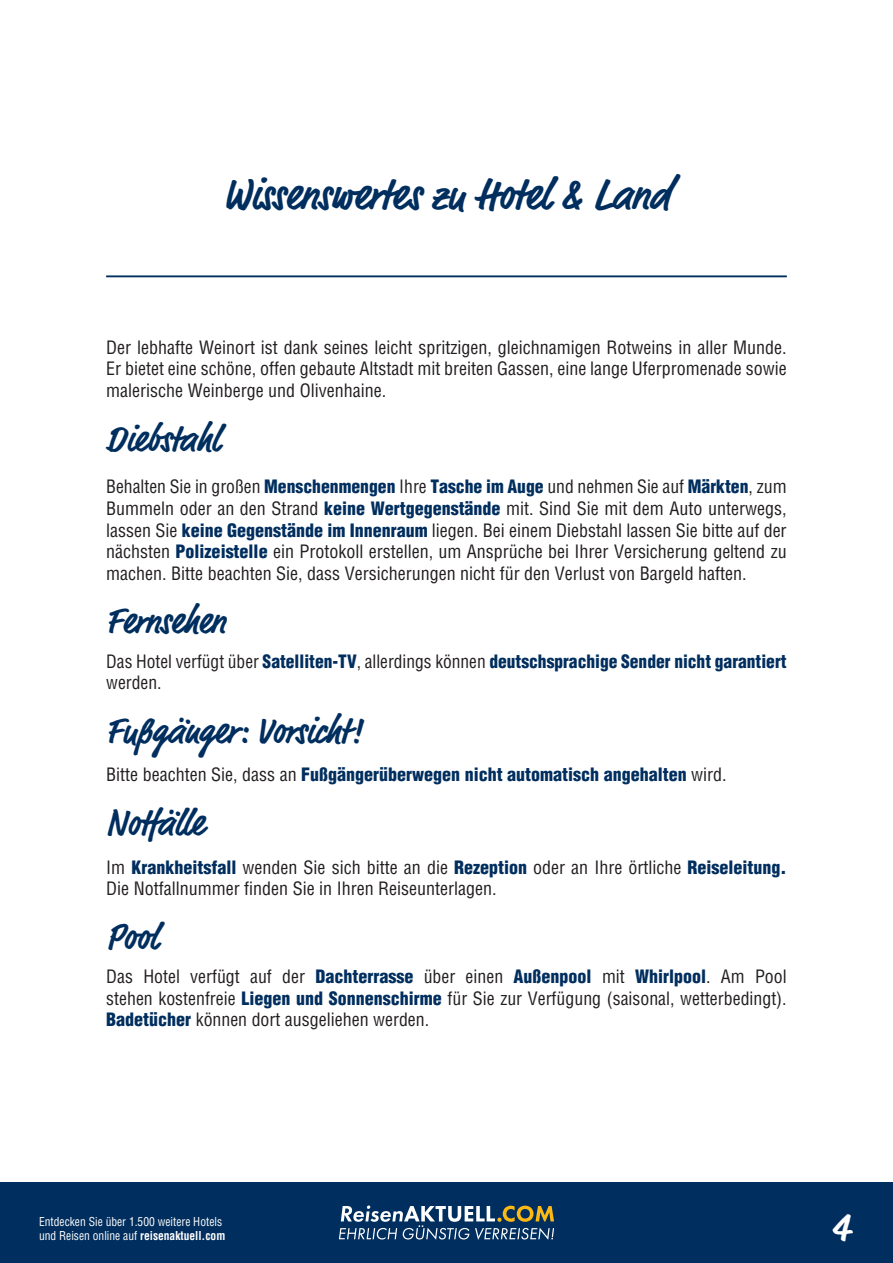
<style>
.page{position:relative;width:893px;height:1263px;background:#fff}
.page>*{position:absolute;margin:0;border:0;box-sizing:border-box;transform-origin:0 0}
.t1{font:700 45px "Market Pro";letter-spacing:-.005em;color:#002e5e;scale:.95 1}
.t2{font:700 42px "Market Pro";color:#fff}
.t3{font:700 37.5px "Market Pro";letter-spacing:-.005em;color:#002e5e;scale:.95 1}
.t4{font:condensed 18px/21.6px "Helvetica LT Std";color:#231f20;text-align:justify}
.t5{font:900 condensed 18px/21.6px "Helvetica LT Std";color:#002e5e}
.t6{font:condensed 12px/14.4px "Helvetica LT Std";color:#fff;scale:.96 1}
.s1{font-weight:900;color:#002e5e}
.s2{font-weight:400;color:#231f20}
.s3{font-weight:700}
</style>
<div class="page">
<div style="left:0;top:1182px;width:893px;height:81px;background:#002e5e"></div>
<svg style="left:339px;top:1205px;width:215px;height:35px"></svg>
<hr style="left:106px;top:276px;width:681px;height:1px;background:#002e5e">
<h1 class="t1" style="left:222px;top:163px;width:473px">Wissenswertes zu Hotel &amp; Land</h1>
<p class="t4" style="left:106px;top:336px;width:682px">Der lebhafte Weinort ist dank seines leicht spritzigen, gleichnamigen Rotweins in aller Munde.<br>Er bietet eine schöne, offen gebaute Altstadt mit breiten Gassen, eine lange Uferpromenade sowie malerische Weinberge und Olivenhaine.</p>
<h3 class="t3" style="left:106px;top:412px;width:120px">Diebstahl</h3>
<p class="t4" style="left:106px;top:476px;width:682px">Behalten Sie in großen <span class="s1">Menschenmengen</span> Ihre <span class="s1">Tasche im Auge</span> und nehmen Sie auf <span class="s1">Märkten</span>, zum Bummeln oder an den Strand <span class="s1">keine Wertgegenstände</span> mit. Sind Sie mit dem Auto unterwegs, lassen Sie <span class="s1">keine Gegenstände im Innenraum</span> liegen. Bei einem Diebstahl lassen Sie bitte auf der nächsten <span class="s1">Polizeistelle</span> ein Protokoll erstellen, um Ansprüche bei Ihrer Versicherung geltend zu machen. Bitte beachten Sie, dass Versicherungen nicht für den Verlust von Bargeld haften.</p>
<h3 class="t3" style="left:106px;top:595px;width:127px">Fernsehen</h3>
<p class="t5" style="left:106px;top:650px;width:682px"><span class="s2">Das Hotel verfügt über</span> Satelliten-TV<span class="s2">, allerdings können</span> deutschsprachige Sender nicht garantiert <span class="s2">werden.</span></p>
<h3 class="t3" style="left:106px;top:704px;width:271px">Fußgänger: Vorsicht!</h3>
<p class="t5" style="left:106px;top:764px;width:622px"><span class="s2">Bitte beachten Sie, dass an</span> Fußgängerüberwegen nicht automatisch angehalten <span class="s2">wird.</span></p>
<h3 class="t3" style="left:106px;top:797px;width:104px">Notfälle</h3>
<p class="t4" style="left:106px;top:856px;width:682px">Im <span class="s1">Krankheitsfall</span> wenden Sie sich bitte an die <span class="s1">Rezeption</span> oder an Ihre örtliche <span class="s1">Reiseleitung.<br></span>Die Notfallnummer finden Sie in Ihren Reiseunterlagen.</p>
<h3 class="t3" style="left:106px;top:910px;width:56px">Pool</h3>
<p class="t4" style="left:106px;top:965px;width:682px">Das Hotel verfügt auf der <span class="s1">Dachterrasse</span> über einen <span class="s1">Außenpool</span> mit <span class="s1">Whirlpool</span>. Am Pool stehen kostenfreie <span class="s1">Liegen und Sonnenschirme</span> für Sie zur Verfügung (saisonal, wetterbedingt).<br><span class="s1">Badetücher</span> können dort ausgeliehen werden.</p>
<p class="t6" style="left:39px;top:1214px;width:195px">Entdecken Sie über 1.500 weitere Hotels und Reisen online auf <span class="s3">reisenaktuell.com</span></p>
<h2 class="t2" style="left:832px;top:1198px;width:20px">4</h2>
</div>
